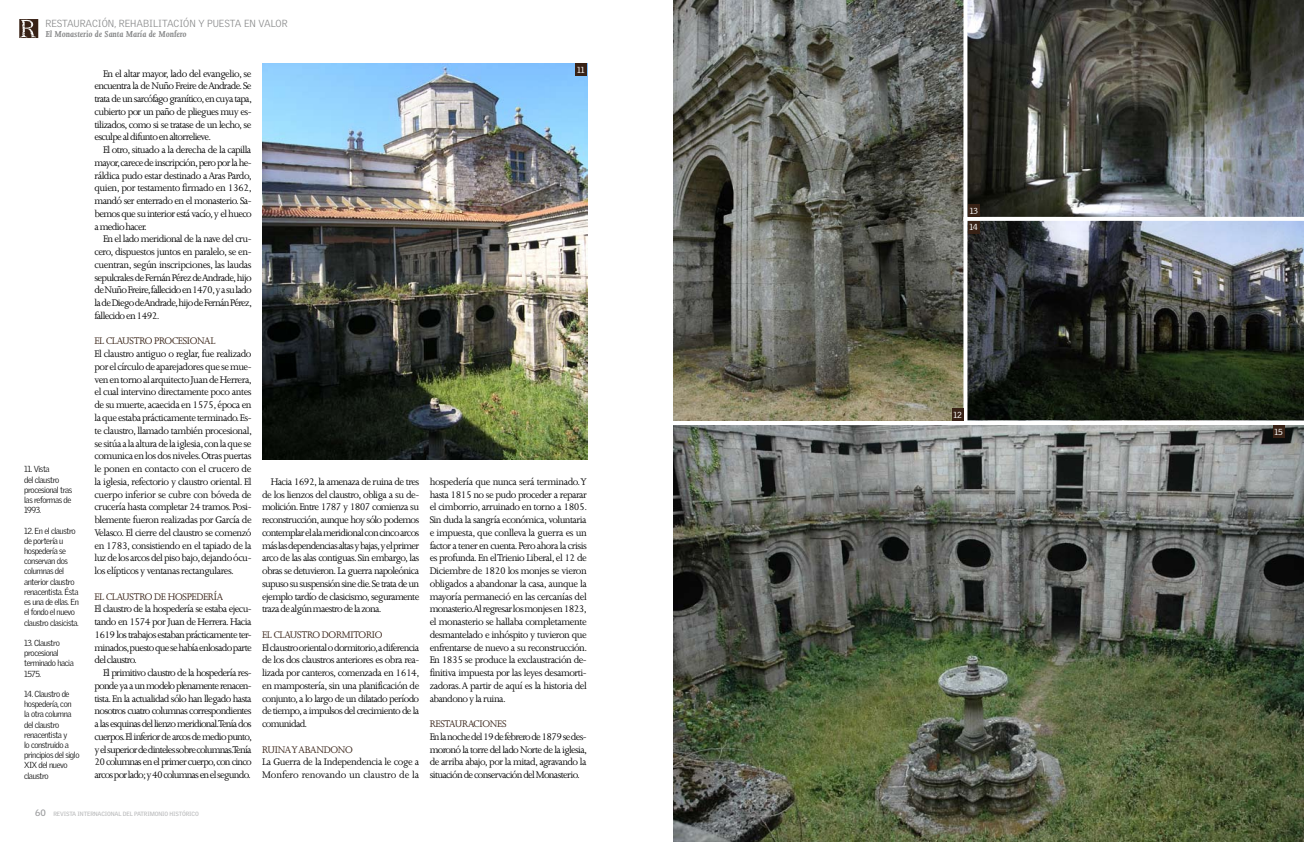
<style>
.page{position:relative;width:1304px;height:842px;background:#fff}
.page>*{position:absolute;margin:0;border:0;box-sizing:border-box;transform-origin:0 0}
.t1{font:11px/12.8px "Joanna MT Std";letter-spacing:-.06em;color:#000;text-align:justify}
.t2{font:11px "Joanna MT Std";letter-spacing:-.025em;color:#382216}
.t3{font:11px/12.8px "Joanna MT Std";letter-spacing:-.035em;color:#000}
.t4{font:300 10px "Griffith Gothic";color:#878889}
.t5{font:italic 700 10px "Joanna MT Std";color:#878889}
.t6{font:300 8.5px/10.2px "Griffith Gothic";letter-spacing:-.05em;color:#000}
.t7{font:8.5px/16.3px "Griffith Gothic";letter-spacing:-.02em;color:#fff}
.t8{font:700 6px "Griffith Gothic";letter-spacing:-.02em;color:#bcbdbe}
.s1{font-size:9px;color:#9c9d9f}
</style>
<div class="page">
<img style="left:967px;top:0;width:337px;height:217px">
<img style="left:967px;top:221px;width:337px;height:200px">
<img style="left:262px;top:64px;width:325px;height:395px">
<img style="left:674px;top:425px;width:630px;height:417px">
<img style="left:674px;top:0;width:289px;height:421px">
<svg style="left:963px;top:0;width:1px;height:421px"></svg>
<div style="left:575px;top:64px;width:12px;height:12px;background:#382216"></div>
<div style="left:952px;top:408px;width:11px;height:13px;background:#382216"></div>
<div style="left:968px;top:205px;width:12px;height:12px;background:#382216"></div>
<div style="left:968px;top:221px;width:12px;height:12px;background:#382216"></div>
<div style="left:1273px;top:425px;width:11px;height:12px;background:#382216"></div>
<svg style="left:19px;top:19px;width:19px;height:19px"></svg>
<p class="t4" style="left:45px;top:18px;width:174px">RESTAURACIÓN, REHABILITACIÓN y puesta</p>
<p class="t4" style="left:244px;top:18px;width:43px">en valor</p>
<p class="t5" style="left:45px;top:29px;width:143px">El Monasterio de Santa María de Monfero</p>
<p class="t6" style="left:24px;top:464px;width:50px">11. Vista<br>del claustro procesional tras las reformas de<br>1993.</p>
<p class="t6" style="left:24px;top:525px;width:56px">12. En el claustro de portería u hospedería se conservan dos columnas del anterior claustro renacentista. Ésta es una de ellas. En el fondo el nuevo claustro clasicista.</p>
<p class="t6" style="left:24px;top:638px;width:51px">13. Claustro procesional terminado hacia<br>1575.</p>
<p class="t6" style="left:24px;top:689px;width:57px">14. Claustro de hospedería, con<br>la otra columna del claustro renacentista y<br>lo construido a principios del siglo<br>XIX del nuevo claustro</p>
<p class="t1" style="left:95px;top:67px;width:159px;text-indent:9px">En el altar mayor, lado del evangelio, se encuentra la de Nuño Freire de Andrade. Se trata de un sarcófago granítico,en cuya tapa, cubierto por un paño de pliegues muy es&shy;tilizados, como si se tratase de un lecho, se esculpe al difunto en altorrelieve.</p>
<p class="t1" style="left:95px;top:143px;width:159px;text-indent:9px">El otro, situado a la derecha de la capilla mayor,carece de inscripción,pero por la he&shy;ráldica pudo estar destinado a Aras Pardo, quien, por testamento firmado en 1362, mandó ser enterrado en el monasterio. Sa&shy;bemos que su interior está vacío, y el hueco a medio hacer.</p>
<p class="t1" style="left:95px;top:233px;width:159px;text-indent:9px">En el lado meridional de la nave del cru&shy;cero, dispuestos juntos en paralelo, se en&shy;cuentran, según inscripciones, las laudas sepulcrales de Fernán Pérez de Andrade,hijo de Nuño Freire,fallecido en 1470,y a su lado la de Diego de Andrade,hijo de Fernán Pérez, fallecido en 1492.</p>
<p class="t2" style="left:95px;top:335px;width:120px">El claustro procesional</p>
<p class="t1" style="left:95px;top:348px;width:159px">El claustro antiguo o reglar, fue realizado por el círculo de aparejadores que se mue&shy;ven en torno al arquitecto Juan de Herrera, el cual intervino directamente poco antes de su muerte, acaecida en 1575, época en la que estaba prácticamente terminado.Es&shy;te claustro, llamado también procesional, se sitúa a la altura de la iglesia, con la que se comunica en los dos niveles. Otras puertas le ponen en contacto con el crucero de la iglesia, refectorio y claustro oriental. El cuerpo inferior se cubre con bóveda de crucería hasta completar 24 tramos. Posi&shy;blemente fueron realizadas por García de Velasco. El cierre del claustro se comenzó en 1783, consistiendo en el tapiado de la luz de los arcos del piso bajo, dejando ócu&shy;los elípticos y ventanas rectangulares.</p>
<p class="t2" style="left:95px;top:590px;width:130px">El claustro de hospedería</p>
<p class="t1" style="left:95px;top:603px;width:159px">El claustro de la hospedería se estaba ejecu&shy;tando en 1574 por Juan de Herrera. Hacia 1619 los trabajos estaban prácticamente ter&shy;minados,puesto que se había enlosado parte del claustro.</p>
<p class="t1" style="left:95px;top:666px;width:159px;text-indent:9px">El primitivo claustro de la hospedería res&shy;ponde ya a un modelo plenamente renacen&shy;tista. En la actualidad sólo han llegado hasta nosotros cuatro columnas correspondientes a las esquinas del lienzo meridional.Tenía dos cuerpos.El inferior de arcos de medio punto, y el superior de dinteles sobre columnas.Tenía 20 columnas en el primer cuerpo,con cinco arcos por lado;y 40 columnas en el segundo.</p>
<p class="t7" style="left:577px;top:62px;width:9px">11</p>
<p class="t1" style="left:262px;top:475px;width:159px;text-indent:9px">Hacia 1692, la amenaza de ruina de tres de los lienzos del claustro, obliga a su de&shy;molición. Entre 1787 y 1807 comienza su reconstrucción, aunque hoy sólo podemos contemplar el ala meridional con cinco arcos más las dependencias altas y bajas,y el primer arco de las alas contiguas. Sin embargo, las obras se detuvieron. La guerra napoleónica supuso su suspensión sine die.Se trata de un ejemplo tardío de clasicismo, seguramente traza de algún maestro de la zona.</p>
<p class="t2" style="left:262px;top:629px;width:122px">El claustro dormitorio</p>
<p class="t1" style="left:262px;top:641px;width:159px">El claustro oriental o dormitorio,a diferencia de los dos claustros anteriores es obra rea&shy;lizada por canteros, comenzada en 1614, en mampostería, sin una planificación de conjunto, a lo largo de un dilatado período de tiempo, a impulsos del crecimiento de la comunidad.</p>
<p class="t2" style="left:262px;top:743px;width:92px">Ruina y abandono</p>
<p class="t3" style="left:262px;top:756px;width:159px">La Guerra de la Independencia le coge a<br>Monfero renovando un claustro de la</p>
<p class="t1" style="left:430px;top:475px;width:159px">hospedería que nunca será terminado. Y hasta 1815 no se pudo proceder a reparar el cimborrio, arruinado en torno a 1805.<br>Sin duda la sangría económica, voluntaria e impuesta, que conlleva la guerra es un factor a tener en cuenta. Pero ahora la crisis es profunda. En el Trienio Liberal, el 12 de Diciembre de 1820 los monjes se vieron obligados a abandonar la casa, aunque la mayoría permaneció en las cercanías del monasterio.Al regresar los monjes en 1823, el monasterio se hallaba completamente desmantelado e inhóspito y tuvieron que enfrentarse de nuevo a su reconstrucción.<br>En 1835 se produce la exclaustración de&shy;finitiva impuesta por las leyes desamorti&shy;zadoras. A partir de aquí es la historia del abandono y la ruina.</p>
<p class="t2" style="left:430px;top:718px;width:78px">Restauraciones</p>
<p class="t1" style="left:430px;top:730px;width:159px">En la noche del 19 de febrero de 1879 se des&shy;moronó la torre del lado Norte de la iglesia, de arriba abajo, por la mitad, agravando la situación de conservación del Monasterio.</p>
<p class="t8" style="left:35px;top:810px;width:165px"><span class="s1">60</span> REVISTA INTERNACIONAL DEL PATRIMONIO HISTÓRICO</p>
<p class="t7" style="left:970px;top:203px;width:10px">13<br>14</p>
<p class="t7" style="left:953px;top:406px;width:10px">12</p>
<p class="t7" style="left:1274px;top:423px;width:10px">15</p>
</div>
